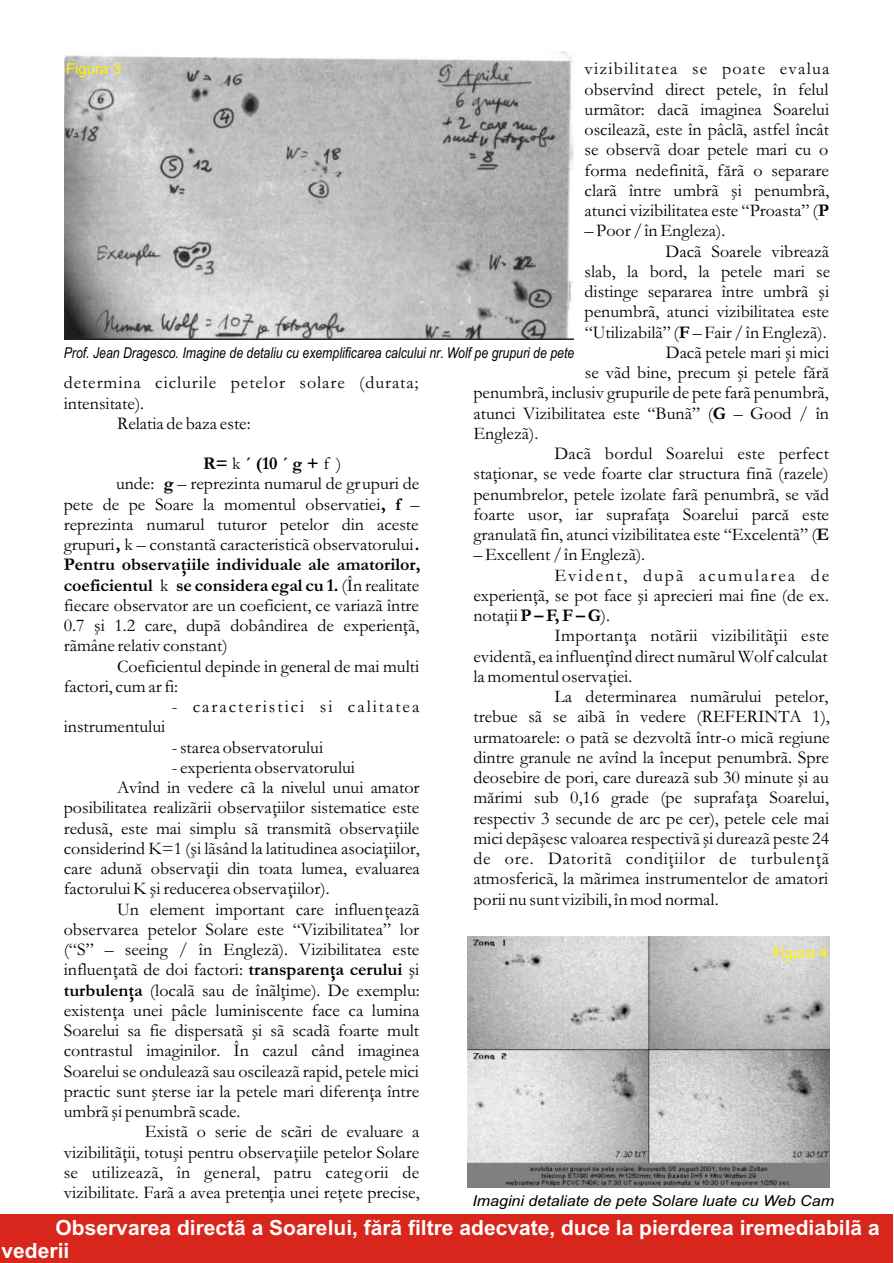
<style>
.page{position:relative;width:894px;height:1263px;background:#fff}
.page>*{position:absolute;margin:0;border:0;box-sizing:border-box;transform-origin:0 0}
.t1{font:700 21px/23.4px "Arial";color:#fff}
.t2{font:18px/20.2px "Garamond";color:#000;text-align:justify}
.t3{font:700 18px "Garamond";color:#000}
.t4{font:18px "Garamond";letter-spacing:.02em;color:#000}
.t5{font:18px "Garamond";letter-spacing:.11em;color:#000}
.t6{font:18px "Garamond";letter-spacing:.05em;color:#000}
.t7{font:18px "Garamond";letter-spacing:.04em;color:#000}
.t8{font:italic 15px "Arial";color:#000;scale:.82 1}
.t9{font:italic 15px "Arial";color:#000;scale:1.07 1}
.t10{font:15px "Arial";color:#fff500}
.s1{font-weight:700}
.s2{font-weight:400}
</style>
<div class="page">
<div style="left:0;top:1214px;width:893px;height:49px;background:#d9261c"></div>
<img style="left:467px;top:937px;width:362px;height:251px">
<img style="left:64px;top:51px;width:510px;height:289px">
<p class="t2" style="left:585px;top:61px;width:246px">vizibilitatea se poate evalua observînd direct petele, în felul urmãtor: dacã imaginea Soarelui oscileazã, este în pâclã, astfel încât se observã doar petele mari cu o forma nedefinitã, fãrã o separare clarã între umbrã ºi penumbrã, atunci vizibilitatea este “Proasta” (<span class="s1">P</span></p>
<p class="t2" style="left:585px;top:223px;width:142px">– Poor / în Engleza).</p>
<p class="t2" style="left:666px;top:243px;width:165px">Dacã Soarele vibreazã</p>
<p class="t2" style="left:585px;top:263px;width:247px">slab, la bord, la petele mari se</p>
<p class="t2" style="left:585px;top:284px;width:246px">distinge separarea între umbrã ºi</p>
<p class="t2" style="left:585px;top:304px;width:246px">penumbrã, atunci vizibilitatea este</p>
<p class="t2" style="left:585px;top:324px;width:243px">“Utilizabilã” (<span class="s1">F</span> – Fair / în Englezã).</p>
<p class="t2" style="left:666px;top:344px;width:165px">Dacã petele mari ºi mici</p>
<p class="t2" style="left:585px;top:365px;width:246px">se vãd bine, precum ºi petele fãrã</p>
<p class="t10" style="left:66px;top:63px;width:57px">Figura 3</p>
<p class="t8" style="left:64px;top:347px;width:624px">Prof. Jean Dragesco. Imagine de detaliu cu exemplificarea calcului nr. Wolf pe grupuri de pete</p>
<p class="t6" style="left:64px;top:376px;width:356px">determina ciclurile petelor solare (durata;</p>
<p class="t2" style="left:473px;top:385px;width:357px">penumbrã, inclusiv grupurile de pete farã penumbrã,</p>
<p class="t2" style="left:64px;top:395px;width:82px">intensitate).</p>
<p class="t2" style="left:473px;top:405px;width:357px">atunci Vizibilitatea este “Bunã” (<span class="s1">G</span> – Good / în</p>
<p class="t2" style="left:117px;top:415px;width:135px">Relatia de baza este:</p>
<p class="t2" style="left:473px;top:425px;width:66px">Englezã).</p>
<p class="t2" style="left:554px;top:446px;width:276px">Dacã bordul Soarelui este perfect</p>
<p class="t3" style="left:203px;top:457px;width:140px">R= <span class="s2">k</span> ´ (10 ´ g + <span class="s2">f )</span></p>
<p class="t2" style="left:473px;top:466px;width:357px">staþionar, se vede foarte clar structura finã (razele)</p>
<p class="t2" style="left:116px;top:476px;width:305px">unde: <span class="s1">g</span> – reprezinta numarul de grupuri de</p>
<p class="t2" style="left:473px;top:486px;width:357px">penumbrelor, petele izolate farã penumbrã, se vãd</p>
<p class="t2" style="left:64px;top:496px;width:357px">pete de pe Soare la momentul observatiei<span class="s1">, f</span> –</p>
<p class="t2" style="left:473px;top:506px;width:357px">foarte usor, iar suprafaþa Soarelui parcã este</p>
<p class="t2" style="left:64px;top:516px;width:356px">reprezinta numarul tuturor petelor din aceste</p>
<p class="t2" style="left:473px;top:527px;width:357px">granulatã fin, atunci vizibilitatea este “Excelentã” (<span class="s1">E</span></p>
<p class="t2" style="left:64px;top:537px;width:357px">grupuri<span class="s1">,</span> k – constantã caracteristicã observatorului<span class="s1">.</span></p>
<p class="t2" style="left:473px;top:547px;width:173px">– Excellent / în Englezã).</p>
<p class="t3" style="left:64px;top:559px;width:358px">Pentru observaþiile individuale ale amatorilor,</p>
<p class="t5" style="left:554px;top:569px;width:276px">Evident, dupã acumularea de</p>
<p class="t3" style="left:64px;top:579px;width:357px">coeficientul <span class="s2">k</span> se considera egal cu 1. <span class="s2">(În realitate</span></p>
<p class="t2" style="left:473px;top:587px;width:357px">experienþã, se pot face ºi aprecieri mai fine (de ex.</p>
<p class="t2" style="left:64px;top:597px;width:357px">fiecare observator are un coeficient, ce variazã între</p>
<p class="t2" style="left:473px;top:608px;width:138px">notaþii <span class="s1">P – F, F – G</span>).</p>
<p class="t2" style="left:64px;top:618px;width:357px">0.7 ºi 1.2 care, dupã dobândirea de experienþã,</p>
<p class="t4" style="left:554px;top:630px;width:276px">Importanþa notãrii vizibilitãþii este</p>
<p class="t2" style="left:64px;top:638px;width:165px">rãmâne relativ constant)</p>
<p class="t2" style="left:473px;top:648px;width:356px">evidentã, ea influenþînd direct numãrul Wolf calculat</p>
<p class="t2" style="left:117px;top:658px;width:304px">Coeficientul depinde in general de mai multi</p>
<p class="t2" style="left:473px;top:668px;width:160px">la momentul oservaþiei.</p>
<p class="t2" style="left:64px;top:678px;width:116px">factori, cum ar fi:</p>
<p class="t2" style="left:554px;top:689px;width:275px">La determinarea numãrului petelor,</p>
<p class="t5" style="left:172px;top:700px;width:249px">- caracteristici si calitatea</p>
<p class="t2" style="left:473px;top:709px;width:358px">trebue sã se aibã în vedere (REFERINTA 1),</p>
<p class="t2" style="left:64px;top:719px;width:103px">instrumentului</p>
<p class="t2" style="left:473px;top:729px;width:358px">urmatoarele: o patã se dezvoltã într-o micã regiune</p>
<p class="t2" style="left:172px;top:739px;width:153px">-starea observatorului</p>
<p class="t2" style="left:473px;top:749px;width:357px">dintre granule ne avînd la început penumbrã. Spre</p>
<p class="t2" style="left:172px;top:759px;width:185px">- experienta observatorului</p>
<p class="t2" style="left:473px;top:770px;width:357px">deosebire de pori, care dureazã sub 30 minute ºi au</p>
<p class="t2" style="left:117px;top:780px;width:304px">Avînd in vedere cã la nivelul unui amator</p>
<p class="t2" style="left:473px;top:790px;width:357px">mãrimi sub 0,16 grade (pe suprafaþa Soarelui,</p>
<p class="t2" style="left:64px;top:800px;width:357px">posibilitatea realizãrii observaþiilor sistematice este</p>
<p class="t2" style="left:473px;top:810px;width:357px">respectiv 3 secunde de arc pe cer), petele cele mai</p>
<p class="t2" style="left:64px;top:820px;width:357px">redusã, este mai simplu sã transmitã observaþiile</p>
<p class="t2" style="left:473px;top:830px;width:357px">mici depãºesc valoarea respectivã ºi dureazã peste 24</p>
<p class="t2" style="left:64px;top:840px;width:358px">considerind K=1 (ºi lãsând la latitudinea asociaþiilor,</p>
<p class="t7" style="left:473px;top:852px;width:357px">de ore. Datoritã condiþiilor de turbulenþã</p>
<p class="t2" style="left:64px;top:861px;width:358px">care adunã observaþii din toata lumea, evaluarea</p>
<p class="t2" style="left:473px;top:871px;width:356px">atmosfericã, la mãrimea instrumentelor de amatori</p>
<p class="t2" style="left:64px;top:881px;width:267px">factorului K ºi reducerea observaþiilor).</p>
<p class="t2" style="left:473px;top:891px;width:247px">porii nu sunt vizibili, în mod normal.</p>
<p class="t2" style="left:117px;top:901px;width:304px">Un element important care influenþeazã</p>
<p class="t2" style="left:64px;top:921px;width:357px">observarea petelor Solare este “Vizibilitatea” lor</p>
<p class="t2" style="left:64px;top:942px;width:357px">(“S” – seeing / în Englezã). Vizibilitatea este</p>
<p class="t2" style="left:64px;top:962px;width:357px">influenþatã de doi factori: <span class="s1">transparenþa cerului</span> ºi</p>
<p class="t2" style="left:64px;top:982px;width:358px"><span class="s1">turbulenþa</span> (localã sau de înãlþime). De exemplu:</p>
<p class="t2" style="left:64px;top:1002px;width:357px">existenþa unei pâcle luminiscente face ca lumina</p>
<p class="t2" style="left:64px;top:1023px;width:357px">Soarelui sa fie dispersatã ºi sã scadã foarte mult</p>
<p class="t2" style="left:64px;top:1043px;width:357px">contrastul imaginilor. În cazul când imaginea</p>
<p class="t2" style="left:64px;top:1063px;width:357px">Soarelui se onduleazã sau oscileazã rapid, petele mici</p>
<p class="t2" style="left:64px;top:1083px;width:357px">practic sunt ºterse iar la petele mari diferenþa între</p>
<p class="t2" style="left:64px;top:1104px;width:178px">umbrã ºi penumbrã scade.</p>
<p class="t2" style="left:145px;top:1124px;width:276px">Existã o serie de scãri de evaluare a</p>
<p class="t2" style="left:64px;top:1144px;width:357px">vizibilitãþii, totuºi pentru observaþiile petelor Solare</p>
<p class="t4" style="left:64px;top:1166px;width:357px">se utilizeazã, în general, patru categorii de</p>
<p class="t2" style="left:64px;top:1185px;width:357px">vizibilitate. Farã a avea pretenþia unei reþete precise,</p>
<p class="t1" style="left:2px;top:1218px;width:880px;text-indent:54px">Observarea directã a Soarelui, fãrã filtre adecvate, duce la pierderea iremediabilã a vederii</p>
<p class="t10" style="left:773px;top:947px;width:57px">Figura 4</p>
<p class="t9" style="left:472px;top:1195px;width:340px">Imagini detaliate de pete Solare luate cu Web Cam</p>
</div>
